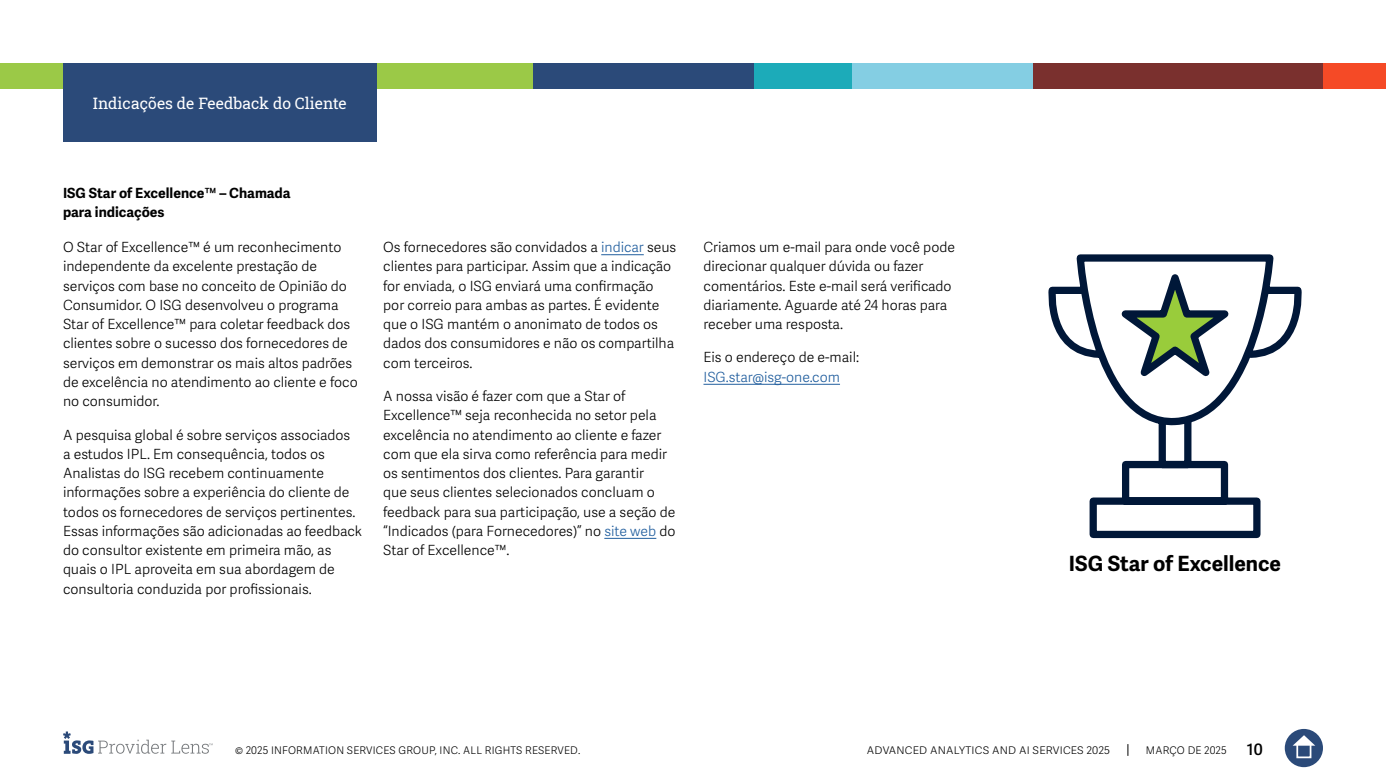
<style>
.page{position:relative;width:1386px;height:780px;background:#fff}
.page>*{position:absolute;margin:0;border:0;box-sizing:border-box;transform-origin:0 0}
.t1{font:700 21px "Adelle Sans";color:#000}
.t2{font:15.75px "Roboto Slab ISG P Regular";color:#fff}
.t3{font:600 15.75px "Adelle Sans";color:#000}
.t4{font:300 14px/19.2px "Adelle Sans";color:#000}
.t5{font:700 14px/19.2px "Adelle Sans";color:#000101}
.t6{font:300 14px "Adelle Sans";color:#215e9e}
.t7{font:300 10.5px "Adelle Sans";letter-spacing:.02em;color:#000}
.t8{font:300 10.5px "Adelle Sans";letter-spacing:.02em;color:#000;scale:1.05 1}
.s1{color:#215e9e}
</style>
<div class="page">
<svg style="left:1127px;top:744px;width:1px;height:12px"></svg>
<div style="left:1285px;top:729px;width:38px;height:38px;background:#2b4a79;border-radius:50%"></div>
<svg style="left:1293px;top:735px;width:22px;height:10px"></svg>
<div style="left:1296px;top:743px;width:15px;height:15px;border:2px solid #fff"></div>
<svg style="left:63px;top:731px;width:150px;height:23px"></svg>
<div style="left:0;top:63px;width:533px;height:25px;background:#9bc947"></div>
<div style="left:533px;top:63px;width:223px;height:25px;background:#2b4a79"></div>
<div style="left:850px;top:63px;width:184px;height:25px;background:#84cee3"></div>
<div style="left:1323px;top:63px;width:63px;height:25px;background:#f54a26"></div>
<div style="left:1033px;top:63px;width:290px;height:25px;background:#7a302e"></div>
<div style="left:754px;top:63px;width:98px;height:25px;background:#1cabb9"></div>
<div style="left:63px;top:63px;width:314px;height:79px;background:#2b4a79"></div>
<hr style="left:601px;top:254px;width:43px;height:1px;background:#215e9e">
<hr style="left:604px;top:538px;width:52px;height:1px;background:#215e9e">
<hr style="left:704px;top:384px;width:136px;height:1px;background:#215e9e">
<svg style="left:1048px;top:254px;width:254px;height:285px"></svg>
<svg style="left:1103px;top:269px;width:144px;height:122px"></svg>
<p class="t2" style="left:93px;top:92px;width:255px">Indicações de Feedback do Cliente</p>
<p class="t5" style="left:63px;top:184px;width:229px">ISG Star of Excellence™ – Chamada para indicações</p>
<p class="t4" style="left:63px;top:238px;width:296px">O Star of Excellence™ é um reconhecimento independente da excelente prestação de serviços com base no conceito de Opinião do Consumidor. O ISG desenvolveu o programa Star of Excellence™ para coletar feedback dos clientes sobre o sucesso dos fornecedores de serviços em demonstrar os mais altos padrões de excelência no atendimento ao cliente e foco no consumidor.</p>
<p class="t4" style="left:63px;top:425px;width:301px">A pesquisa global é sobre serviços associados<br>a estudos IPL. Em consequência, todos os Analistas do ISG recebem continuamente informações sobre a experiência do cliente de todos os fornecedores de serviços pertinentes.<br>Essas informações são adicionadas ao feedback do consultor existente em primeira mão, as quais o IPL aproveita em sua abordagem de consultoria conduzida por profissionais.</p>
<p class="t4" style="left:383px;top:238px;width:295px">Os fornecedores são convidados a <span class="s1">indicar</span> seus clientes para participar. Assim que a indicação for enviada, o ISG enviará uma confirmação por correio para ambas as partes. É evidente que o ISG mantém o anonimato de todos os dados dos consumidores e não os compartilha com terceiros.</p>
<p class="t4" style="left:383px;top:387px;width:294px">A nossa visão é fazer com que a Star of Excellence™ seja reconhecida no setor pela excelência no atendimento ao cliente e fazer com que ela sirva como referência para medir os sentimentos dos clientes. Para garantir<br>que seus clientes selecionados concluam o feedback para sua participação, use a seção de “Indicados (para Fornecedores)” no <span class="s1">site web</span> do Star of Excellence™.</p>
<p class="t4" style="left:704px;top:238px;width:253px">Criamos um e-mail para onde você pode direcionar qualquer dúvida ou fazer comentários. Este e-mail será verificado diariamente. Aguarde até 24 horas para receber uma resposta.</p>
<p class="t4" style="left:704px;top:348px;width:157px">Eis o endereço de e-mail:</p>
<p class="t6" style="left:704px;top:368px;width:138px">ISG.star@isg-one.com</p>
<h1 class="t1" style="left:1069px;top:551px;width:214px">ISG Star of Excellence</h1>
<p class="t7" style="left:235px;top:744px;width:347px">© 2025 INFORMATION SERVICES GROUP, INC. ALL RIGHTS RESERVED.</p>
<p class="t8" style="left:867px;top:744px;width:233px">ADVANCED ANALYTICS AND AI SERVICES 2025</p>
<p class="t7" style="left:1146px;top:744px;width:82px">MARÇO DE 2025</p>
<p class="t3" style="left:1247px;top:740px;width:18px">10</p>
</div>
